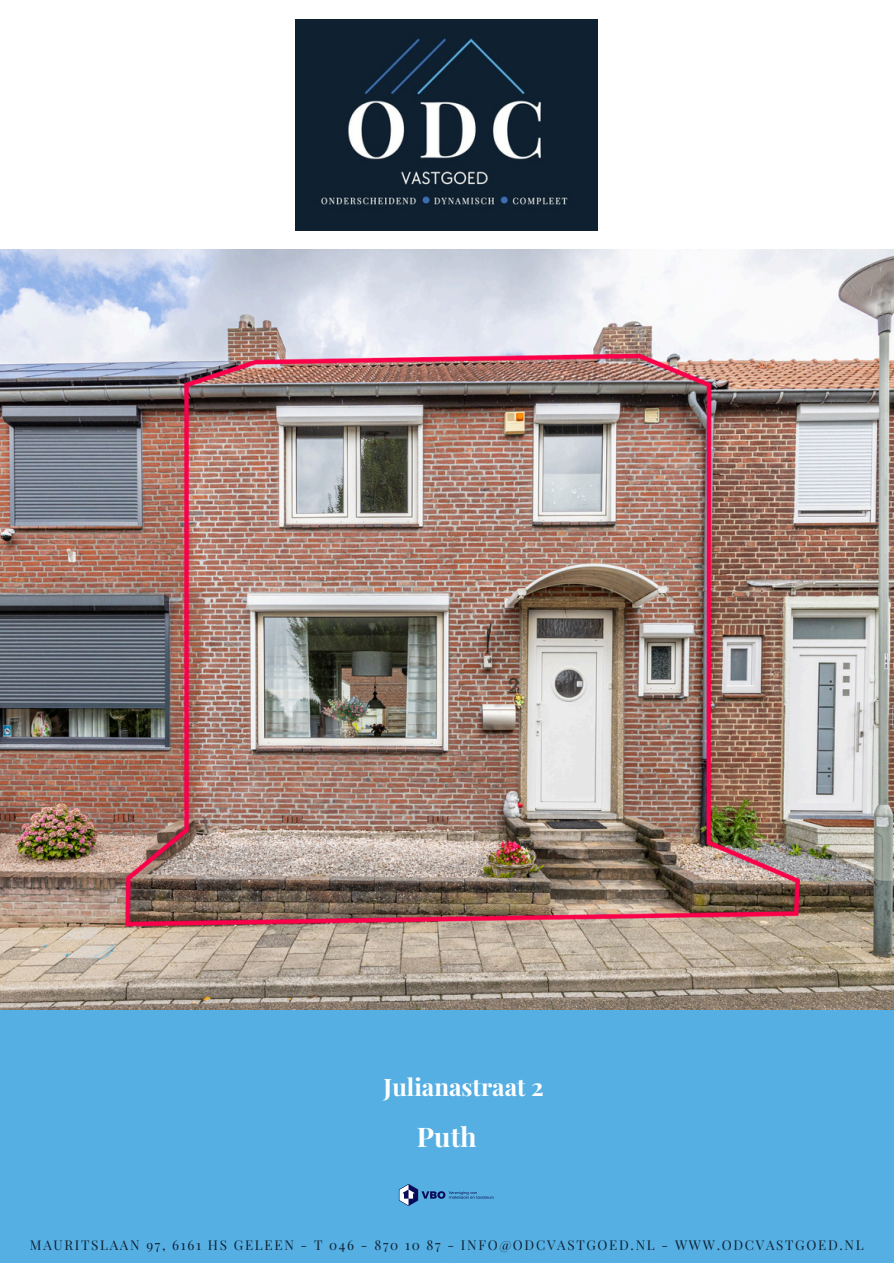
<style>
.page{position:relative;width:894px;height:1264px;background:#fff}
.page>*{position:absolute;margin:0;border:0;box-sizing:border-box;transform-origin:0 0}
.t1{font:700 27px "Playfair Display";color:#fff}
.t2{font:700 24px "Playfair Display";color:#fff}
.t3{font:13.5px "Playfair Display";letter-spacing:.125em;color:#0f2233}
</style>
<div class="page">
<img style="left:0;top:249px;width:893px;height:761px">
<div style="left:0;top:1010px;width:893px;height:253px;background:#56afe3"></div>
<img style="left:398px;top:1184px;width:96px;height:22px">
<img style="left:296px;top:19px;width:301px;height:212px">
<p class="t2" style="left:383px;top:1070px;width:162px">Julianastraat 2</p>
<p class="t1" style="left:417px;top:1117px;width:61px">Puth</p>
<h2 class="t3" style="left:30px;top:1235px;width:835px">MAURITSLAAN 97, 6161 HS GELEEN - T 046 - 870 10 87 - INFO@ODCVASTGOED.NL - WWW.ODCVASTGOED.NL</h2>
</div>
